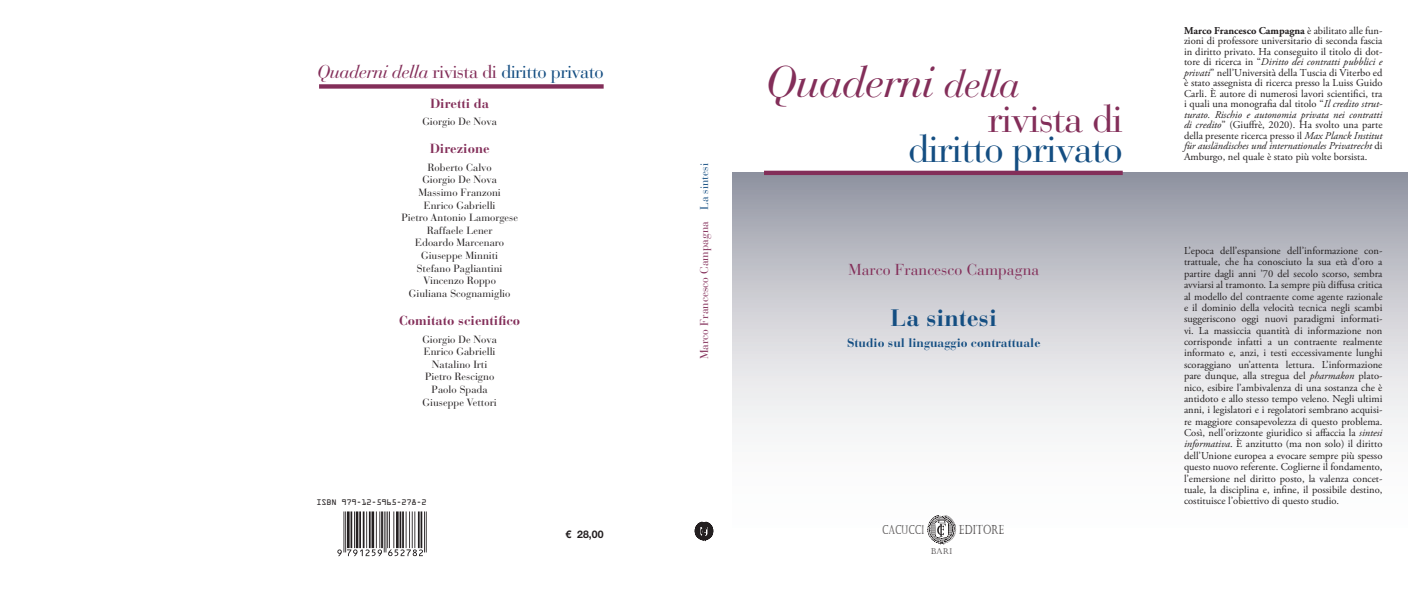
<style>
.page{position:relative;width:1408px;height:597px;background:#fff}
.page>*{position:absolute;margin:0;border:0;box-sizing:border-box;transform-origin:0 0}
.t1{font:italic 43.75px "Bauer Bodoni Std";letter-spacing:-.03em;color:#832e59}
.t2{font:38.5px "Bauer Bodoni Std";letter-spacing:-.03em;color:#144e82}
.t3{font:38.5px "Bauer Bodoni Std";letter-spacing:-.03em;color:#832e59}
.t4{font:700 23.62px "Bauer Bodoni Std";color:#144e82}
.t5{font:18.38px "Bauer Bodoni Std";letter-spacing:-.03em;color:#144e82}
.t6{font:15.75px "Bauer Bodoni Std";color:#832e59}
.t7{font:700 13.12px "Bauer Bodoni Std";color:#832e59}
.t8{font:12.86px "Castellar";color:#231f20;scale:.74 1}
.t9{font:700 12.25px "Bauer Bodoni Std";color:#144e82}
.t10{font:12.25px "Castellar";color:#231f20;scale:.67 1}
.t11{font:11.38px "Bauer Bodoni Std";color:#832e59}
.t12{font:10.5px/11.4px "Adobe Garamond Pro";color:#231f20;text-align:justify}
.t13{font:10.5px/12.6px "Bauer Bodoni Std";color:#231f20;text-align:center}
.t14{font:700 10.5px "Helvetica Neue LT Std";color:#231f20}
.t15{font:8.14px "Castellar";color:#231f20}
.t16{font:7.26px "OCRA Std";letter-spacing:-.03em;color:#231f20}
.s1{font-style:italic;color:#832e59}
.s2{color:#832e59}
.s3{color:#144e82}
.s4{font-size:38.5px}
.s5{font-weight:700}
.s6{font-style:italic}
</style>
<div class="page">
<svg style="left:732px;top:173px;width:676px;height:372px"></svg>
<hr style="left:764px;top:171px;width:359px;height:4px;background:#832e59">
<svg style="left:927px;top:515px;width:29px;height:29px"></svg>
<svg style="left:695px;top:522px;width:18px;height:19px"></svg>
<div style="left:319px;top:84px;width:285px;height:5px;background:#832e59"></div>
<svg style="left:337px;top:511px;width:90px;height:45px"></svg>
<h3 class="t5" style="left:317px;top:60px;width:288px"><span class="s1">Quaderni della</span> <span class="s2">rivista di</span> diritto privato</h3>
<p class="t7" style="left:430px;top:95px;width:61px">Diretti da</p>
<p class="t13" style="left:422px;top:115px;width:76px">Giorgio De Nova</p>
<p class="t7" style="left:430px;top:141px;width:61px">Direzione</p>
<p class="t13" style="left:401px;top:161px;width:118px">Roberto Calvo<br>Giorgio De Nova<br>Massimo Franzoni<br>Enrico Gabrielli<br>Pietro Antonio Lamorgese<br>Raffaele Lener<br>Edoardo Marcenaro<br>Giuseppe Minniti<br>Stefano Pagliantini<br>Vincenzo Roppo<br>Giuliana Scognamiglio</p>
<p class="t7" style="left:399px;top:312px;width:123px">Comitato scientifico</p>
<p class="t13" style="left:422px;top:333px;width:76px">Giorgio De Nova<br>Enrico Gabrielli<br>Natalino Irti<br>Pietro Rescigno<br>Paolo Spada<br>Giuseppe Vettori</p>
<p class="t16" style="left:317px;top:499px;width:112px">ISBN 979-12-5965-278-2</p>
<p class="t14" style="left:565px;top:527px;width:39px">€ 28,00</p>
<p class="t11" style="left:697px;top:359px;width:197px;rotate:-90deg">Marco Francesco Campagna <span class="s3">La sintesi</span></p>
<h1 class="t1" style="left:765px;top:56px;width:256px">Quaderni <span class="s4">della</span></h1>
<h2 class="t3" style="left:988px;top:96px;width:137px">rivista di</h2>
<h2 class="t2" style="left:908px;top:126px;width:216px">diritto privato</h2>
<h3 class="t6" style="left:848px;top:260px;width:192px">Marco Francesco Campagna</h3>
<h3 class="t4" style="left:890px;top:303px;width:108px">La sintesi</h3>
<p class="t9" style="left:847px;top:335px;width:195px">Studio sul linguaggio contrattuale</p>
<p class="t10" style="left:882px;top:522px;width:64px">CACUCCI</p>
<p class="t8" style="left:959px;top:522px;width:62px">EDITORE</p>
<p class="t15" style="left:931px;top:546px;width:23px">BARI</p>
<p class="t12" style="left:1184px;top:25px;width:200px;line-height:10.5px"><span class="s5">Marco Francesco Campagna</span> è abilitato alle fun&shy;zioni di professore universitario di seconda fascia in diritto privato. Ha conseguito il titolo di dot&shy;tore di ricerca in “<span class="s6">Diritto dei contratti pubblici e privati</span>” nell’Università della Tuscia di Viterbo ed è stato assegnista di ricerca presso la Luiss Guido Carli. È autore di numerosi lavori scientifici, tra i quali una monografia dal titolo “<span class="s6">Il credito strut&shy;turato. Rischio e autonomia privata nei contratti di credito</span>” (Giuffrè, 2020). Ha svolto una parte della presente ricerca presso il <span class="s6">Max Planck Institut für ausländisches und internationales Privatrecht</span> di Amburgo, nel quale è stato più volte borsista.</p>
<p class="t12" style="left:1184px;top:245px;width:200px">L’epoca dell’espansione dell’informazione con&shy;trattuale, che ha conosciuto la sua età d’oro a partire dagli anni ’70 del secolo scorso, sembra avviarsi al tramonto. La sempre più diffusa critica al modello del contraente come agente razionale e il dominio della velocità tecnica negli scambi suggeriscono oggi nuovi paradigmi informati&shy;vi. La massiccia quantità di informazione non corrisponde infatti a un contraente realmente informato e, anzi, i testi eccessivamente lunghi scoraggiano un’attenta lettura. L’informazione pare dunque, alla stregua del <span class="s6">pharmakon</span> plato&shy;nico, esibire l’ambivalenza di una sostanza che è antidoto e allo stesso tempo veleno. Negli ultimi anni, i legislatori e i regolatori sembrano acquisi&shy;re maggiore consapevolezza di questo problema.<br>Così, nell’orizzonte giuridico si affaccia la <span class="s6">sintesi informativa</span>. È anzitutto (ma non solo) il diritto dell’Unione europea a evocare sempre più spesso questo nuovo referente. Coglierne il fondamento, l’emersione nel diritto posto, la valenza concet&shy;tuale, la disciplina e, infine, il possibile destino, costituisce l’obiettivo di questo studio.</p>
</div>
